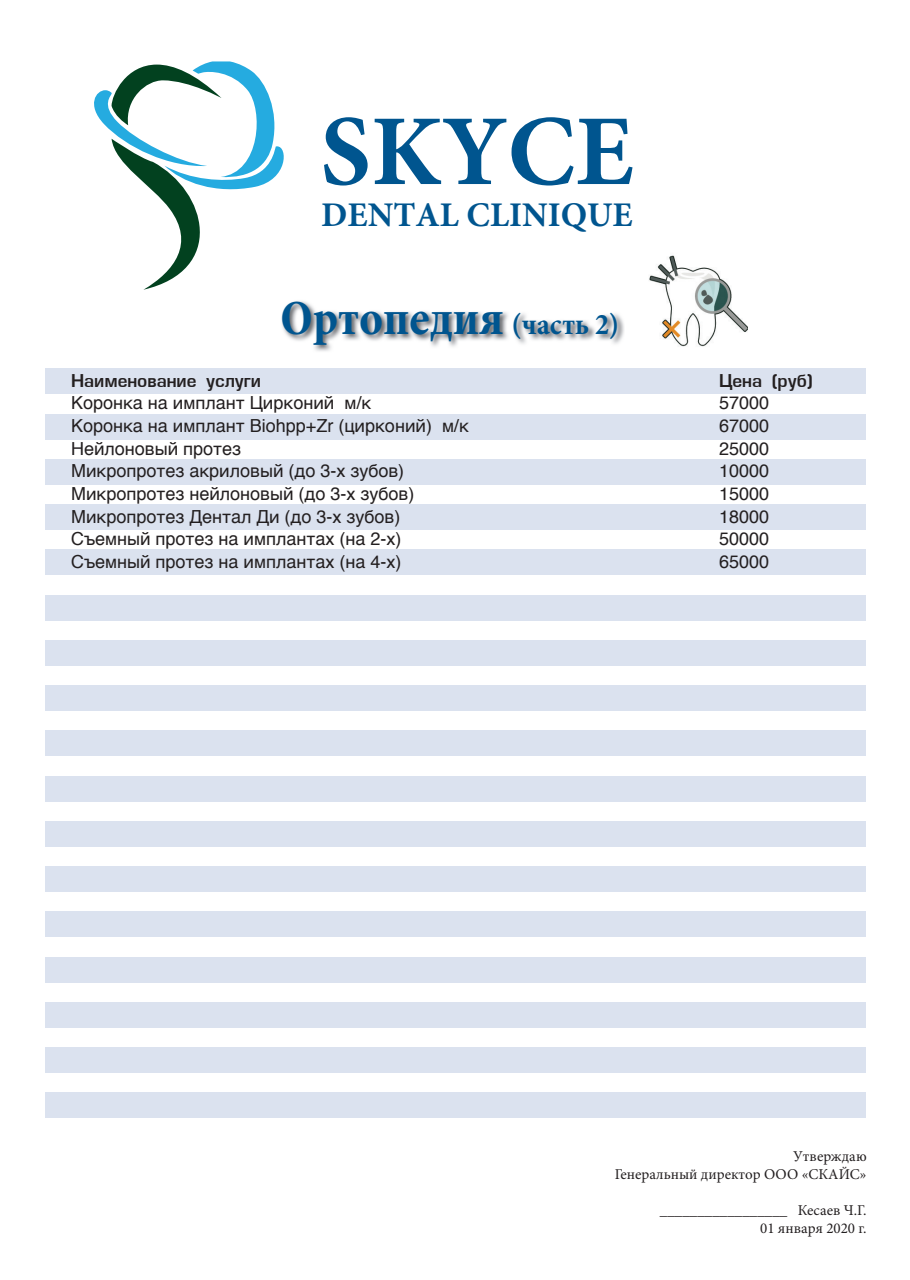
<style>
.page{position:relative;width:910px;height:1280px;background:#fff}
.page>*{position:absolute;margin:0;border:0;box-sizing:border-box;transform-origin:0 0}
.t1{font:700 100.35px "Minion Pro";color:#00558f}
.t2{font:700 condensed 49.5px "Minion Pro";color:#00558f}
.t3{font:700 34.65px "Minion Pro";color:#00558f}
.t4{font:18px "Helvetica";color:#231f20}
.t5{font:700 18px "Evropa";color:#231f20}
.t6{font:15px/18px "Minion Pro";color:#231f20;text-align:right}
.s1{font-size:30px}
</style>
<div class="page">
<div style="left:45px;top:368px;width:821px;height:26px;background:#dbe2ef"></div>
<div style="left:45px;top:731px;width:821px;height:25px;background:#dbe2ef"></div>
<div style="left:45px;top:1093px;width:821px;height:25px;background:#dbe2ef"></div>
<div style="left:45px;top:550px;width:821px;height:25px;background:#dbe2ef"></div>
<div style="left:45px;top:912px;width:821px;height:25px;background:#dbe2ef"></div>
<div style="left:45px;top:459px;width:821px;height:25px;background:#dbe2ef"></div>
<div style="left:45px;top:821px;width:821px;height:26px;background:#dbe2ef"></div>
<div style="left:45px;top:640px;width:821px;height:26px;background:#dbe2ef"></div>
<div style="left:45px;top:1002px;width:821px;height:26px;background:#dbe2ef"></div>
<div style="left:45px;top:414px;width:821px;height:25px;background:#dbe2ef"></div>
<div style="left:45px;top:776px;width:821px;height:25px;background:#dbe2ef"></div>
<div style="left:45px;top:595px;width:821px;height:25px;background:#dbe2ef"></div>
<div style="left:45px;top:957px;width:821px;height:25px;background:#dbe2ef"></div>
<div style="left:45px;top:504px;width:821px;height:26px;background:#dbe2ef"></div>
<div style="left:45px;top:866px;width:821px;height:26px;background:#dbe2ef"></div>
<div style="left:45px;top:685px;width:821px;height:26px;background:#dbe2ef"></div>
<div style="left:45px;top:1047px;width:821px;height:26px;background:#dbe2ef"></div>
<svg style="left:94px;top:61px;width:190px;height:229px"></svg>
<img style="left:282px;top:301px;width:342px;height:50px">
<img style="left:649px;top:255px;width:98px;height:92px">
<h1 class="t1" style="left:320px;top:81px;width:315px">SKYCE</h1>
<h3 class="t3" style="left:321px;top:190px;width:313px">DENTAL CLINIQUE</h3>
<p class="t2" style="left:281px;top:284px;width:340px">Ортопедия <span class="s1">(часть 2)</span></p>
<p class="t5" style="left:71px;top:371px;width:192px">Наименование услуги</p>
<p class="t5" style="left:719px;top:371px;width:95px">Цена (руб)</p>
<p class="t4" style="left:71px;top:389px;width:302px">Коронка на имплант Цирконий м/к</p>
<p class="t4" style="left:719px;top:389px;width:52px">57000</p>
<p class="t4" style="left:71px;top:412px;width:399px">Коронка на имплант Biohpp+Zr (цирконий) м/к</p>
<p class="t4" style="left:719px;top:412px;width:52px">67000</p>
<p class="t4" style="left:71px;top:435px;width:172px">Нейлоновый протез</p>
<p class="t4" style="left:719px;top:435px;width:52px">25000</p>
<p class="t4" style="left:71px;top:457px;width:335px">Микропротез акриловый (до 3-х зубов)</p>
<p class="t4" style="left:719px;top:457px;width:52px">10000</p>
<p class="t4" style="left:71px;top:480px;width:345px">Микропротез нейлоновый (до 3-х зубов)</p>
<p class="t4" style="left:719px;top:480px;width:52px">15000</p>
<p class="t4" style="left:71px;top:502px;width:331px">Микропротез Дентал Ди (до 3-х зубов)</p>
<p class="t4" style="left:719px;top:502px;width:52px">18000</p>
<p class="t4" style="left:71px;top:525px;width:332px">Съемный протез на имплантах (на 2-х)</p>
<p class="t4" style="left:719px;top:525px;width:52px">50000</p>
<p class="t4" style="left:71px;top:548px;width:332px">Съемный протез на имплантах (на 4-х)</p>
<p class="t4" style="left:719px;top:548px;width:52px">65000</p>
<p class="t6" style="left:615px;top:1147px;width:253px">Утверждаю<br>Генеральный директор ООО «СКАЙС»</p>
<p class="t6" style="left:660px;top:1201px;width:208px">_________________ Кесаев Ч.Г.<br>01 января 2020 г.</p>
</div>
